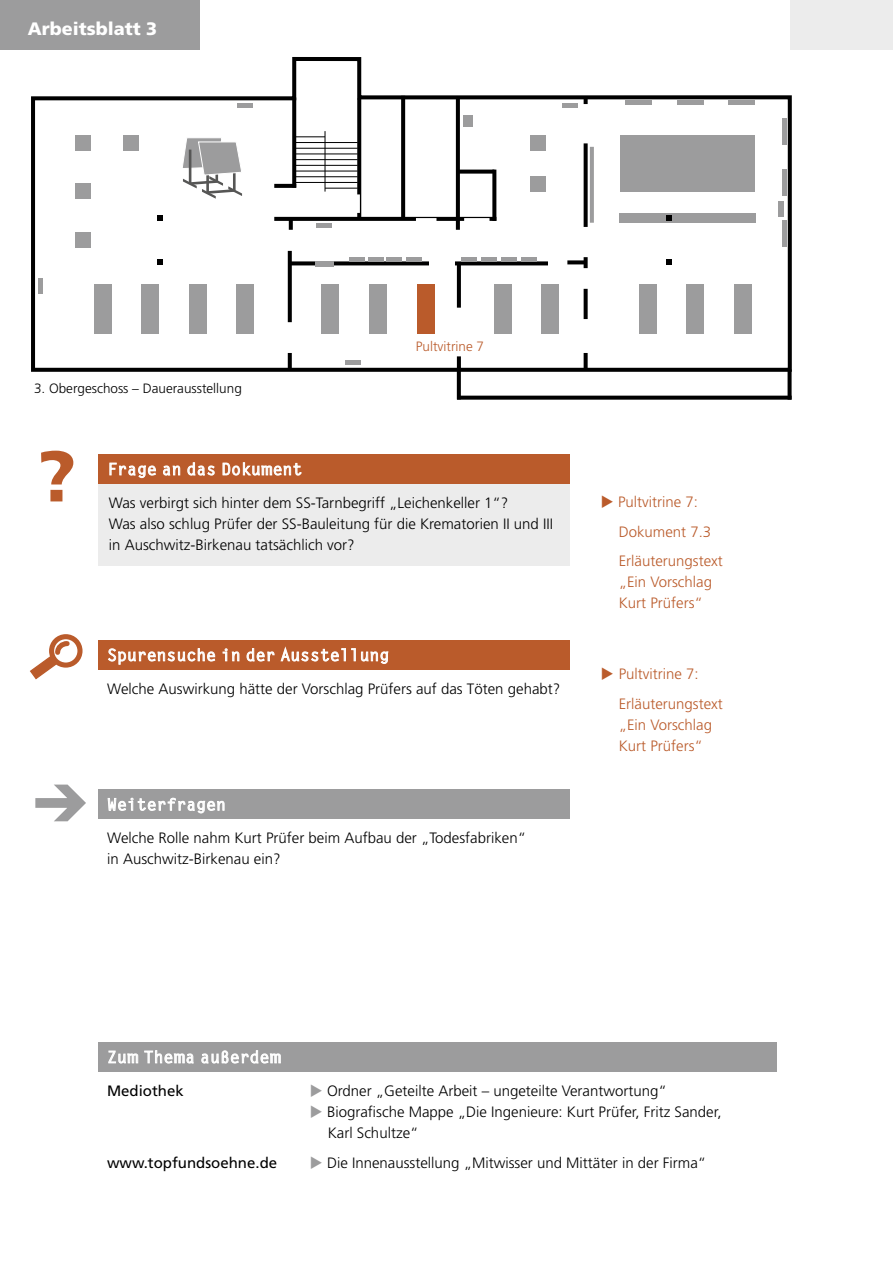
<style>
.page{position:relative;width:893px;height:1263px;background:#fff}
.page>*{position:absolute;margin:0;border:0;box-sizing:border-box;transform-origin:0 0}
.t1{font:900 18px "Frutiger";color:#fff}
.t2{font:700 16.5px "Letter Gothic";color:#fff}
.t3{font:300 15px/21px "Frutiger";color:#000}
.t4{font:300 15px/29.5px "Frutiger";color:#ba5b2b}
.t5{font:15px "Frutiger";color:#000}
.t6{font:300 13.5px "Frutiger";color:#000}
.t7{font:300 13.5px "Frutiger";color:#ba5b2b}
.s1{color:#9c9c9d}
</style>
<div class="page">
<div style="left:99px;top:454px;width:471px;height:30px;background:#ba5b2b"></div>
<svg style="left:109px;top:462px;width:47px;height:16px"></svg>
<svg style="left:163px;top:465px;width:17px;height:11px"></svg>
<svg style="left:187px;top:462px;width:28px;height:14px"></svg>
<svg style="left:222px;top:462px;width:80px;height:14px"></svg>
<div style="left:99px;top:484px;width:471px;height:82px;background:#ececec"></div>
<div style="left:99px;top:640px;width:471px;height:30px;background:#ba5b2b"></div>
<svg style="left:108px;top:648px;width:108px;height:17px"></svg>
<svg style="left:222px;top:648px;width:18px;height:14px"></svg>
<svg style="left:246px;top:647px;width:143px;height:17px"></svg>
<div style="left:99px;top:789px;width:471px;height:30px;background:#9c9c9d"></div>
<svg style="left:107px;top:797px;width:118px;height:17px"></svg>
<div style="left:791px;top:0;width:102px;height:50px;background:#ececec"></div>
<div style="left:0;top:0;width:200px;height:50px;background:#9c9c9d"></div>
<svg style="left:31px;top:57px;width:761px;height:317px"></svg>
<svg style="left:292px;top:97px;width:4px;height:87px"></svg>
<svg style="left:357px;top:99px;width:4px;height:118px"></svg>
<svg style="left:456px;top:97px;width:4px;height:133px"></svg>
<svg style="left:458px;top:170px;width:34px;height:4px"></svg>
<svg style="left:492px;top:170px;width:4px;height:47px"></svg>
<svg style="left:274px;top:217px;width:222px;height:4px"></svg>
<svg style="left:584px;top:97px;width:4px;height:7px"></svg>
<hr style="left:590px;top:147px;width:4px;height:76px;background:#9c9c9d">
<svg style="left:584px;top:143px;width:4px;height:84px"></svg>
<svg style="left:401px;top:96px;width:4px;height:123px"></svg>
<svg style="left:289px;top:219px;width:4px;height:11px"></svg>
<svg style="left:288px;top:251px;width:4px;height:71px"></svg>
<svg style="left:288px;top:353px;width:4px;height:17px"></svg>
<svg style="left:289px;top:261px;width:259px;height:4px"></svg>
<svg style="left:567px;top:260px;width:17px;height:4px"></svg>
<svg style="left:584px;top:257px;width:4px;height:11px"></svg>
<svg style="left:584px;top:289px;width:4px;height:30px"></svg>
<svg style="left:584px;top:353px;width:4px;height:16px"></svg>
<svg style="left:457px;top:262px;width:4px;height:46px"></svg>
<svg style="left:457px;top:356px;width:4px;height:12px"></svg>
<hr style="left:294px;top:182px;width:31px;height:1px;background:#000">
<hr style="left:294px;top:176px;width:31px;height:1px;background:#000">
<hr style="left:294px;top:171px;width:31px;height:1px;background:#000">
<hr style="left:294px;top:165px;width:31px;height:1px;background:#000">
<hr style="left:294px;top:159px;width:31px;height:1px;background:#000">
<hr style="left:294px;top:153px;width:31px;height:1px;background:#000">
<hr style="left:294px;top:148px;width:31px;height:1px;background:#000">
<hr style="left:294px;top:142px;width:31px;height:1px;background:#000">
<hr style="left:294px;top:136px;width:31px;height:1px;background:#000">
<hr style="left:324px;top:131px;width:1px;height:61px;background:#000">
<hr style="left:325px;top:188px;width:33px;height:1px;background:#000">
<hr style="left:325px;top:182px;width:33px;height:1px;background:#000">
<hr style="left:325px;top:176px;width:33px;height:1px;background:#000">
<hr style="left:325px;top:171px;width:33px;height:1px;background:#000">
<hr style="left:325px;top:165px;width:33px;height:1px;background:#000">
<hr style="left:325px;top:159px;width:33px;height:1px;background:#000">
<hr style="left:325px;top:153px;width:33px;height:1px;background:#000">
<hr style="left:325px;top:148px;width:33px;height:1px;background:#000">
<hr style="left:325px;top:142px;width:33px;height:1px;background:#000">
<svg style="left:274px;top:184px;width:22px;height:4px"></svg>
<div style="left:76px;top:136px;width:15px;height:15px;background:#9c9c9d"></div>
<div style="left:124px;top:136px;width:15px;height:15px;background:#9c9c9d"></div>
<div style="left:76px;top:184px;width:15px;height:15px;background:#9c9c9d"></div>
<div style="left:76px;top:232px;width:15px;height:15px;background:#9c9c9d"></div>
<div style="left:94px;top:284px;width:17px;height:50px;background:#9c9c9d"></div>
<div style="left:530px;top:136px;width:15px;height:15px;background:#9c9c9d"></div>
<div style="left:530px;top:177px;width:15px;height:15px;background:#9c9c9d"></div>
<div style="left:620px;top:136px;width:134px;height:56px;background:#9c9c9d"></div>
<div style="left:620px;top:213px;width:136px;height:10px;background:#9c9c9d"></div>
<div style="left:463px;top:115px;width:9px;height:12px;background:#9c9c9d"></div>
<hr style="left:237px;top:103px;width:15px;height:4px;background:#9c9c9d">
<svg style="left:457px;top:396px;width:330px;height:4px"></svg>
<svg style="left:457px;top:368px;width:4px;height:31px"></svg>
<div style="left:787px;top:369px;width:5px;height:31px;background:#000"></div>
<div style="left:142px;top:284px;width:17px;height:49px;background:#9c9c9d"></div>
<div style="left:190px;top:284px;width:17px;height:49px;background:#9c9c9d"></div>
<div style="left:237px;top:284px;width:17px;height:49px;background:#9c9c9d"></div>
<div style="left:321px;top:284px;width:17px;height:49px;background:#9c9c9d"></div>
<div style="left:369px;top:284px;width:17px;height:49px;background:#9c9c9d"></div>
<div style="left:417px;top:284px;width:17px;height:49px;background:#ba5b2b"></div>
<div style="left:494px;top:284px;width:17px;height:49px;background:#9c9c9d"></div>
<div style="left:541px;top:284px;width:17px;height:49px;background:#9c9c9d"></div>
<div style="left:639px;top:284px;width:17px;height:49px;background:#9c9c9d"></div>
<div style="left:735px;top:284px;width:17px;height:49px;background:#9c9c9d"></div>
<div style="left:686px;top:284px;width:17px;height:49px;background:#9c9c9d"></div>
<div style="left:38px;top:279px;width:5px;height:15px;background:#9c9c9d"></div>
<div style="left:317px;top:223px;width:15px;height:5px;background:#9c9c9d"></div>
<svg style="left:356px;top:194px;width:4px;height:19px"></svg>
<svg style="left:416px;top:218px;width:20px;height:4px"></svg>
<div style="left:562px;top:103px;width:16px;height:5px;background:#9c9c9d"></div>
<svg style="left:464px;top:218px;width:25px;height:4px"></svg>
<svg style="left:158px;top:215px;width:5px;height:6px"></svg>
<svg style="left:158px;top:259px;width:5px;height:6px"></svg>
<svg style="left:667px;top:215px;width:5px;height:6px"></svg>
<svg style="left:667px;top:259px;width:5px;height:6px"></svg>
<div style="left:778px;top:201px;width:6px;height:15px;background:#9c9c9d"></div>
<hr style="left:783px;top:220px;width:4px;height:27px;background:#9c9c9d">
<hr style="left:783px;top:169px;width:4px;height:27px;background:#9c9c9d">
<hr style="left:783px;top:118px;width:4px;height:26px;background:#9c9c9d">
<div style="left:625px;top:100px;width:27px;height:5px;background:#9c9c9d"></div>
<div style="left:677px;top:100px;width:26px;height:5px;background:#9c9c9d"></div>
<div style="left:728px;top:100px;width:27px;height:5px;background:#9c9c9d"></div>
<hr style="left:462px;top:257px;width:15px;height:4px;background:#9c9c9d">
<hr style="left:350px;top:257px;width:15px;height:4px;background:#9c9c9d">
<hr style="left:482px;top:257px;width:15px;height:4px;background:#9c9c9d">
<hr style="left:368px;top:257px;width:15px;height:4px;background:#9c9c9d">
<hr style="left:502px;top:257px;width:15px;height:4px;background:#9c9c9d">
<hr style="left:387px;top:257px;width:15px;height:4px;background:#9c9c9d">
<hr style="left:522px;top:257px;width:15px;height:4px;background:#9c9c9d">
<hr style="left:407px;top:257px;width:15px;height:4px;background:#9c9c9d">
<div style="left:315px;top:261px;width:19px;height:6px;background:#9c9c9d"></div>
<div style="left:346px;top:360px;width:15px;height:5px;background:#9c9c9d"></div>
<div style="left:99px;top:1042px;width:678px;height:29px;background:#9c9c9d"></div>
<svg style="left:108px;top:1050px;width:30px;height:14px"></svg>
<svg style="left:144px;top:1050px;width:50px;height:14px"></svg>
<svg style="left:201px;top:1050px;width:80px;height:14px"></svg>
<svg style="left:181px;top:137px;width:62px;height:62px"></svg>
<svg style="left:41px;top:451px;width:32px;height:50px"></svg>
<svg style="left:35px;top:784px;width:51px;height:38px"></svg>
<svg style="left:52px;top:637px;width:28px;height:28px"></svg>
<div style="left:49px;top:634px;width:34px;height:34px;border:5px solid #ba5b2b;border-radius:50%"></div>
<svg style="left:30px;top:638px;width:42px;height:42px"></svg>
<div style="left:429px;top:258px;width:26px;height:12px;background:#fff"></div>
<p class="t1" style="left:28px;top:18px;width:131px">Arbeitsblatt 3</p>
<p class="t6" style="left:34px;top:381px;width:209px">3. Obergeschoss – Dauerausstellung</p>
<p class="t7" style="left:416px;top:338px;width:70px">Pultvitrine 7</p>
<p class="t2" style="left:107px;top:459px;width:197px">Frage an das Dokument</p>
<p class="t3" style="left:109px;top:492px;width:446px">Was verbirgt sich hinter dem SS-Tarnbegriff „Leichenkeller 1“?<br>Was also schlug Prüfer der SS-Bauleitung für die Krematorien II und III in Auschwitz-Birkenau tatsächlich vor?</p>
<p class="t2" style="left:107px;top:645px;width:284px">Spurensuche in der Ausstellung</p>
<p class="t3" style="left:107px;top:678px;width:455px">Welche Auswirkung hätte der Vorschlag Prüfers auf das Töten gehabt?</p>
<p class="t3" style="left:107px;top:828px;width:420px">Welche Rolle nahm Kurt Prüfer beim Aufbau der „Todesfabriken“ in Auschwitz-Birkenau ein?</p>
<p class="t4" style="left:619px;top:487px;width:106px;text-indent:-18px">◆ Pultvitrine 7:<br>Dokument 7.3<br>Erläuterungstext</p>
<p class="t4" style="left:619px;top:571px;width:95px;line-height:21px">„Ein Vorschlag<br>Kurt Prüfers“</p>
<p class="t4" style="left:619px;top:659px;width:106px;text-indent:-18px">◆ Pultvitrine 7:<br>Erläuterungstext</p>
<p class="t4" style="left:619px;top:714px;width:95px;line-height:21px">„Ein Vorschlag<br>Kurt Prüfers“</p>
<p class="t5" style="left:107px;top:1082px;width:78px">Mediothek</p>
<p class="t3" style="left:310px;top:1080px;width:359px"><span class="s1">◆</span> Ordner „Geteilte Arbeit – ungeteilte Verantwortung“</p>
<p class="t3" style="left:328px;top:1101px;width:395px;text-indent:-18px"><span class="s1">◆</span> Biografische Mappe „Die Ingenieure: Kurt Prüfer, Fritz Sander,<br>Karl Schultze“</p>
<p class="t5" style="left:107px;top:1153px;width:172px">www.topfundsoehne.de</p>
<p class="t3" style="left:310px;top:1152px;width:398px"><span class="s1">◆</span> Die Innenausstellung „Mitwisser und Mittäter in der Firma“</p>
</div>
